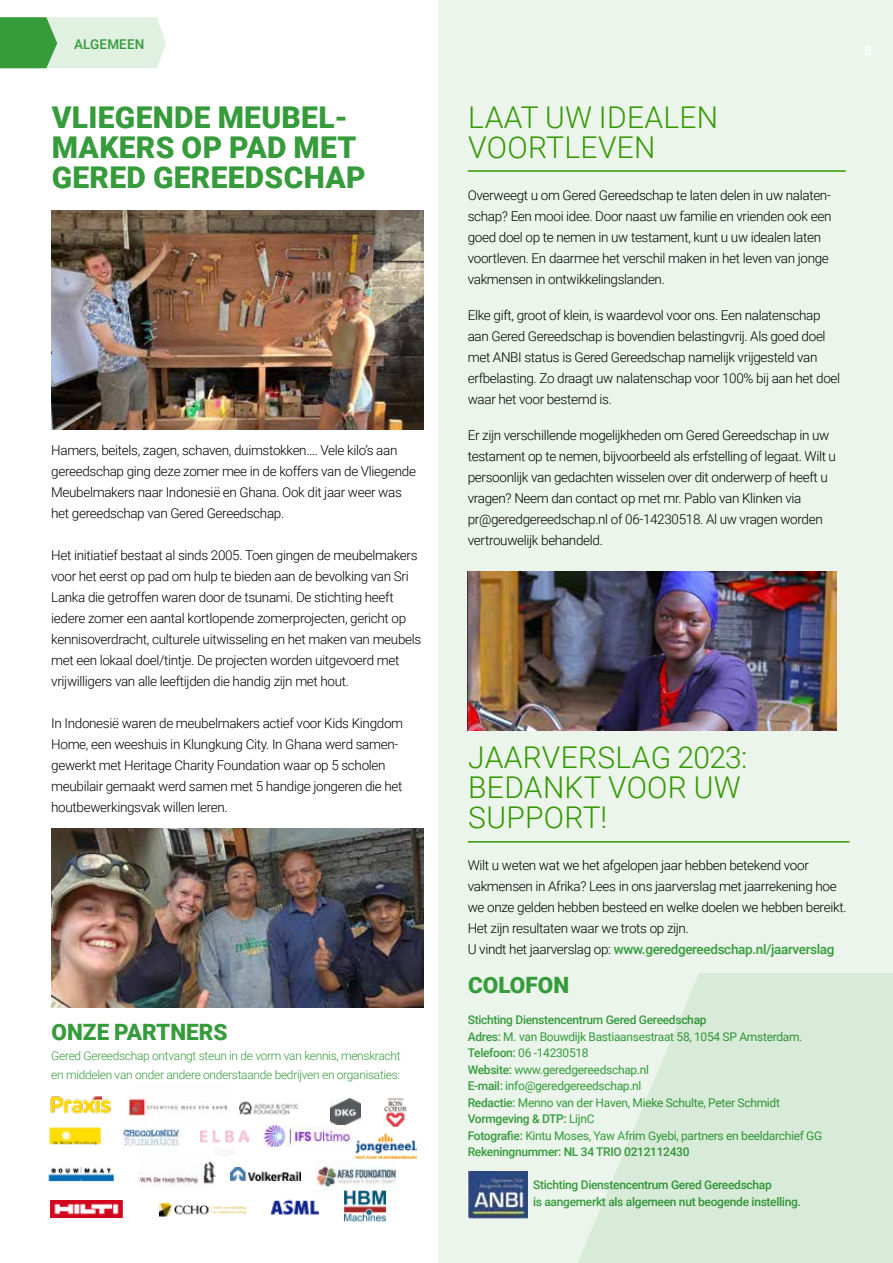
<style>
.page{position:relative;width:893px;height:1263px;background:#fff}
.page>*{position:absolute;margin:0;border:0;box-sizing:border-box;transform-origin:0 0}
.t1{font:300 30px/30px "Roboto";letter-spacing:.01em;color:#349800}
.t2{font:900 30px/30px "Roboto";letter-spacing:.01em;color:#359b3b}
.t3{font:900 22.5px "Roboto";color:#359b3b}
.t4{font:300 13.5px/21px "Roboto";letter-spacing:-.025em;color:#000}
.t5{font:500 13.5px "Roboto";letter-spacing:.01em;color:#359b3b}
.t6{font:12px/16.5px "Roboto";letter-spacing:-.025em;color:#359b3b}
.t7{font:300 12px/19.5px "Roboto";letter-spacing:-.025em;color:#359b3b}
.t8{font:500 12px/16.5px "Roboto";letter-spacing:-.025em;color:#359b3b}
.s1{font-weight:500;color:#359b3b}
.s2{font-weight:500}
</style>
<div class="page">
<div style="left:438px;top:0;width:455px;height:1263px;background:#ebf5eb"></div>
<hr style="left:468px;top:170px;width:378px;height:2px;background:#349800">
<svg style="left:0;top:17px;width:166px;height:51px;background:#abd5ad"></svg>
<svg style="left:467px;top:973px;width:426px;height:290px;fill:#d8ebd9"></svg>
<img style="left:50px;top:1096px;width:61px;height:18px">
<img style="left:384px;top:1098px;width:23px;height:28px">
<img style="left:239px;top:1101px;width:59px;height:14px">
<img style="left:51px;top:1200px;width:72px;height:17px">
<img style="left:122px;top:1128px;width:59px;height:19px">
<img style="left:129px;top:1098px;width:98px;height:18px">
<img style="left:48px;top:1166px;width:66px;height:16px">
<img style="left:201px;top:1130px;width:48px;height:26px">
<img style="left:230px;top:1167px;width:70px;height:14px">
<img style="left:270px;top:1199px;width:49px;height:16px">
<img style="left:49px;top:1127px;width:51px;height:18px">
<img style="left:159px;top:1202px;width:87px;height:15px">
<img style="left:355px;top:1133px;width:62px;height:27px">
<img style="left:316px;top:1162px;width:80px;height:32px">
<img style="left:331px;top:1098px;width:29px;height:27px">
<img style="left:262px;top:1125px;width:91px;height:21px">
<img style="left:344px;top:1190px;width:41px;height:31px">
<img style="left:138px;top:1158px;width:77px;height:30px">
<img style="left:51px;top:210px;width:372px;height:219px">
<hr style="left:468px;top:841px;width:381px;height:1px;background:#349800">
<img style="left:51px;top:828px;width:372px;height:179px">
<img style="left:468px;top:572px;width:369px;height:159px">
<p class="t5" style="left:74px;top:35px;width:72px">ALGEMEEN</p>
<h1 class="t2" style="left:52px;top:101px;width:315px">VLIEGENDE MEUBEL-<br>MAKERS OP PAD MET<br>GERED GEREEDSCHAP</h1>
<p class="t4" style="left:51px;top:439px;width:366px">Hamers, beitels, zagen, schaven, duimstokken…. Vele kilo’s aan gereedschap ging deze zomer mee in de koffers van de Vliegende Meubelmakers naar Indonesië en Ghana. Ook dit jaar weer was het gereedschap van Gered Gereedschap.</p>
<p class="t4" style="left:51px;top:544px;width:372px">Het initiatief bestaat al sinds 2005. Toen gingen de meubelmakers voor het eerst op pad om hulp te bieden aan de bevolking van Sri Lanka die getroffen waren door de tsunami. De stichting heeft iedere zomer een aantal kortlopende zomerprojecten, gericht op kennisoverdracht, culturele uitwisseling en het maken van meubels met een lokaal doel/tintje. De projecten worden uitgevoerd met vrijwilligers van alle leeftijden die handig zijn met hout.</p>
<p class="t4" style="left:51px;top:712px;width:353px">In Indonesië waren de meubelmakers actief voor Kids Kingdom Home, een weeshuis in Klungkung City. In Ghana werd samen&shy;gewerkt met Heritage Charity Foundation waar op 5 scholen meubilair gemaakt werd samen met 5 handige jongeren die het houtbewerkingsvak willen leren.</p>
<h2 class="t3" style="left:52px;top:1016px;width:177px">ONZE PARTNERS</h2>
<p class="t7" style="left:51px;top:1045px;width:351px">Gered Gereedschap ontvangt steun in de vorm van kennis, menskracht en middelen van onder andere onderstaande bedrijven en organisaties:</p>
<h1 class="t1" style="left:468px;top:101px;width:251px">LAAT UW IDEALEN<br>VOORTLEVEN</h1>
<p class="t4" style="left:468px;top:184px;width:365px">Overweegt u om Gered Gereedschap te laten delen in uw nalaten&shy;schap? Een mooi idee. Door naast uw familie en vrienden ook een goed doel op te nemen in uw testament, kunt u uw idealen laten voortleven. En daarmee het verschil maken in het leven van jonge vakmensen in ontwikkelingslanden.</p>
<p class="t4" style="left:468px;top:304px;width:374px">Elke gift, groot of klein, is waardevol voor ons. Een nalatenschap aan Gered Gereedschap is bovendien belastingvrij. Als goed doel met ANBI status is Gered Gereedschap namelijk vrijgesteld van erfbelasting. Zo draagt uw nalatenschap voor 100% bij aan het doel waar het voor bestemd is.</p>
<p class="t4" style="left:468px;top:424px;width:370px">Er zijn verschillende mogelijkheden om Gered Gereedschap in uw testament op te nemen, bijvoorbeeld als erfstelling of legaat. Wilt u persoonlijk van gedachten wisselen over dit onderwerp of heeft u vragen? Neem dan contact op met mr. Pablo van Klinken via pr@geredgereedschap.nl of 06-14230518. Al uw vragen worden vertrouwelijk behandeld.</p>
<h1 class="t1" style="left:468px;top:741px;width:281px">JAARVERSLAG 2023:<br>BEDANKT VOOR UW<br>SUPPORT!</h1>
<p class="t4" style="left:468px;top:854px;width:380px">Wilt u weten wat we het afgelopen jaar hebben betekend voor vakmensen in Afrika? Lees in ons jaarverslag met jaarrekening hoe we onze gelden hebben besteed en welke doelen we hebben bereikt.<br>Het zijn resultaten waar we trots op zijn.<br>U vindt het jaarverslag op: <span class="s1">www.geredgereedschap.nl/jaarverslag</span></p>
<h2 class="t3" style="left:468px;top:969px;width:102px">COLOFON</h2>
<p class="t6" style="left:468px;top:1011px;width:356px"><span class="s2">Stichting Dienstencentrum Gered Gereedschap<br>Adres:</span> M. van Bouwdijk Bastiaansestraat 58, 1054 SP Amsterdam.<br><span class="s2">Telefoon:</span> 06 -14230518<br><span class="s2">Website:</span> www.geredgereedschap.nl<br><span class="s2">E-mail:</span> info@geredgereedschap.nl<br><span class="s2">Redactie:</span> Menno van der Haven, Mieke Schulte, Peter Schmidt <span class="s2">Vormgeving &amp; DTP:</span> LijnC<br><span class="s2">Fotografie:</span> Kintu Moses, Yaw Afrim Gyebi, partners en beeldarchief GG <span class="s2">Rekeningnummer: NL 34 TRIO 0212112430</span></p>
<p class="t8" style="left:533px;top:1176px;width:269px">Stichting Dienstencentrum Gered Gereedschap<br>is aangemerkt als algemeen nut beogende instelling.</p>
</div>
